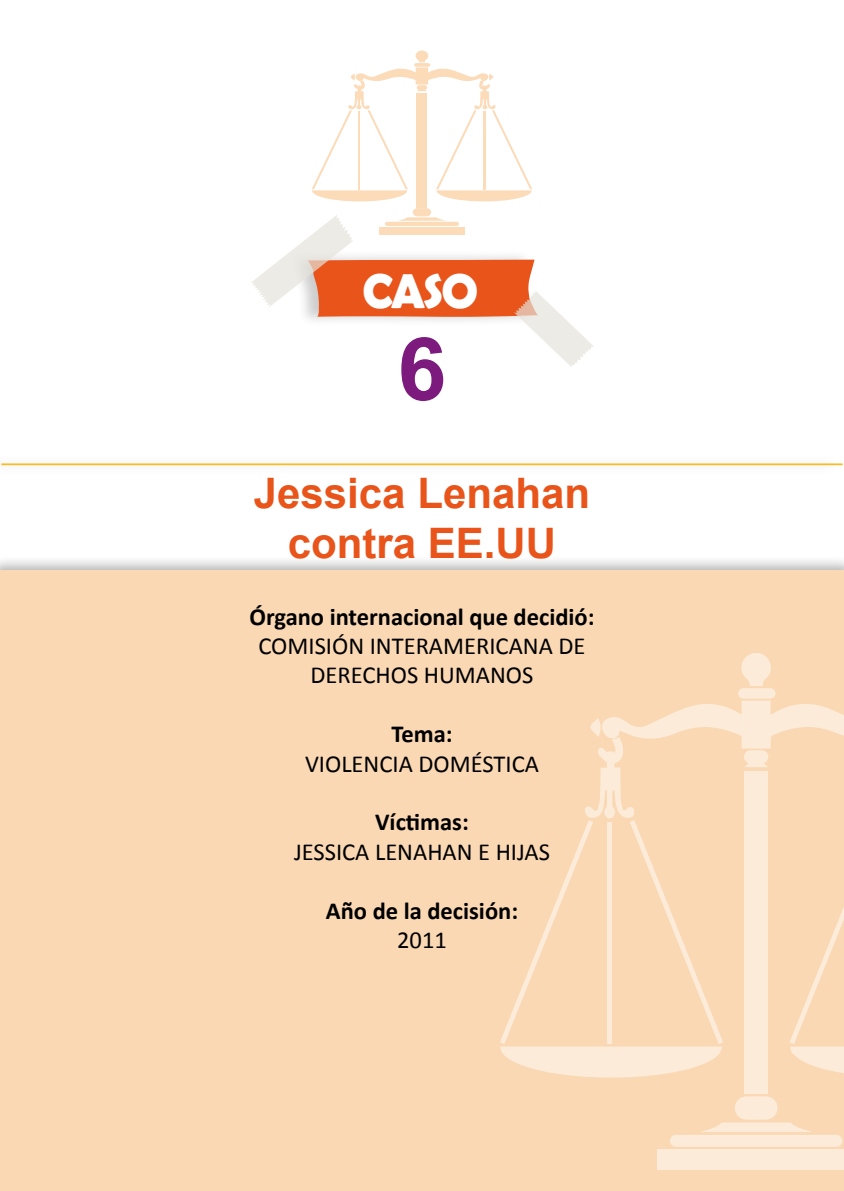
<style>
.page{position:relative;width:844px;height:1191px;background:#fff}
.page>*{position:absolute;margin:0;border:0;box-sizing:border-box;transform-origin:0 0}
.t1{font:700 87.5px "Arial";color:#7c1b7d}
.t2{font:700 49px "Berlin Sans FB Demi";color:#fff}
.t3{font:700 42px/50.4px "Arial";color:#e8541a;text-align:center}
.t4{font:24.5px/29.4px "Calibri";color:#000;text-align:center}
.t5{font:700 24.5px "Calibri";color:#000}
</style>
<div class="page">
<svg style="left:0;top:560px;width:843px;height:11px"></svg>
<div style="left:0;top:571px;width:843px;height:620px;background:#f9d8b3"></div>
<div style="left:744px;top:771px;width:23px;height:323px;background:#fbebd8"></div>
<div style="left:657px;top:1149px;width:186px;height:20px;background:#fbebd8"></div>
<svg style="left:670px;top:1096px;width:172px;height:50px"></svg>
<svg style="left:500px;top:653px;width:343px;height:424px"></svg>
<div style="left:416px;top:93px;width:11px;height:114px;background:#fcdbb9"></div>
<svg style="left:312px;top:51px;width:220px;height:150px"></svg>
<svg style="left:251px;top:208px;width:342px;height:159px"></svg>
<hr style="left:1px;top:463px;width:841px;height:2px;background:#fabc20">
<h2 class="t2" style="left:362px;top:262px;width:117px">CASO</h2>
<h1 class="t1" style="left:397px;top:311px;width:50px">6</h1>
<h3 class="t3" style="left:254px;top:469px;width:338px">Jessica Lenahan contra EE.UU</h3>
<p class="t5" style="left:249px;top:600px;width:346px">Órgano internacional que decidió:</p>
<p class="t4" style="left:258px;top:631px;width:328px">COMISIÓN INTERAMERICANA DE<br>DERECHOS HUMANOS</p>
<p class="t5" style="left:391px;top:718px;width:63px">Tema:</p>
<p class="t4" style="left:305px;top:749px;width:235px">VIOLENCIA DOMÉSTICA</p>
<p class="t5" style="left:375px;top:806px;width:95px">Víctimas:</p>
<p class="t4" style="left:294px;top:837px;width:257px">JESSICA LENAHAN E HIJAS</p>
<p class="t5" style="left:326px;top:894px;width:194px">Año de la decisión:</p>
<p class="t4" style="left:397px;top:925px;width:51px">2011</p>
</div>
